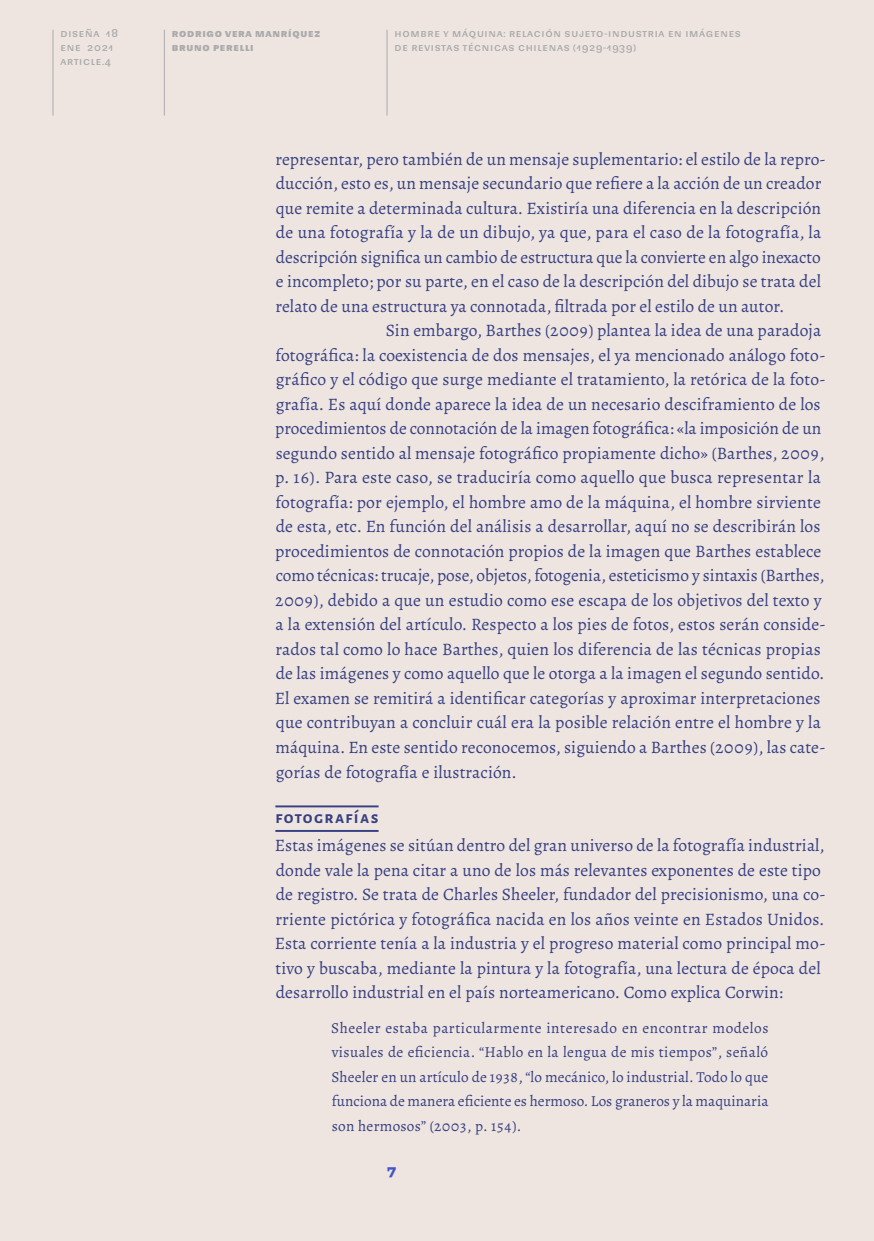
<style>
.page{position:relative;width:874px;height:1241px;background:#fff}
.page>*{position:absolute;margin:0;border:0;box-sizing:border-box;transform-origin:0 0}
.Texto_con_sangría{font:17.5px/24.5px "Alegreya";letter-spacing:.005em;color:#374080}
.Texto_sin_sangría{font:17.5px/24.5px "Alegreya";letter-spacing:.005em;color:#374080}
.Subtítulo_1{font:700 17.5px "Alegreya Sans";letter-spacing:.075em;color:#374080}
.cita{font:15.22px/24.5px "Alegreya";color:#374080;text-align:justify}
.t1{font:700 14px "Sudamerican Grotesk";color:#4354c7}
.t2{font:10.5px/14px "Sudamerican Grotesk";letter-spacing:.07em;color:#ababab}
.t3{font:700 10.5px/14px "Sudamerican Grotesk";letter-spacing:.07em;color:#ababab}
</style>
<div class="page">
<div style="left:0;top:0;width:873px;height:1240px;background:#eee5e1"></div>
<hr style="left:52px;top:30px;width:1px;height:85px;background:#ababab">
<hr style="left:164px;top:30px;width:1px;height:85px;background:#ababab">
<hr style="left:386px;top:30px;width:1px;height:85px;background:#ababab">
<hr style="left:275px;top:829px;width:103px;height:2px;background:#374080">
<hr style="left:275px;top:805px;width:103px;height:2px;background:#374080">
<p class="t2" style="left:60px;top:26px;width:59px">Diseña 18 ene 2021 article.4</p>
<p class="t3" style="left:172px;top:26px;width:150px">Rodrigo Vera Manríquez<br>Bruno Perelli</p>
<p class="t2" style="left:394px;top:26px;width:348px">Hombre y máquina: relación sujeto-industria en imágenes de revistas técnicas ch ilenas (1929-1939)</p>
<p class="Texto_con_sangría" style="left:275px;top:146px;width:551px">representar, pero también de un mensaje suplementario: el estilo de la repro&shy;ducción, esto es, un mensaje secundario que refiere a la acción de un creador que remite a determinada cultura. Existiría una diferencia en la descripción de una fotografía y la de un dibujo, ya que, para el caso de la fotografía, la descripción significa un cambio de estructura que la convierte en algo inexacto e incompleto; por su parte, en el caso de la descripción del dibujo se trata del relato de una estructura ya connotada, filtrada por el estilo de un autor.</p>
<p class="Texto_con_sangría" style="left:274px;top:318px;width:552px;text-indent:111px">Sin embargo, Barthes (2009) plantea la idea de una paradoja fotográfica: la coexistencia de dos mensajes, el ya mencionado análogo foto&shy;gráfico y el código que surge mediante el tratamiento, la retórica de la foto&shy;grafía. Es aquí donde aparece la idea de un necesario desciframiento de los procedimientos de connotación de la imagen fotográfica: «la imposición de un segundo sentido al mensaje fotográfico propiamente dicho» (Barthes, 2009, p. 16). Para este caso, se traduciría como aquello que busca representar la fotografía: por ejemplo, el hombre amo de la máquina, el hombre sirviente de esta, etc. En función del análisis a desarrollar, aquí no se describirán los procedimientos de connotación propios de la imagen que Barthes establece como técnicas: trucaje, pose, objetos, fotogenia, esteticismo y sintaxis (Barthes, 2009), debido a que un estudio como ese escapa de los objetivos del texto y a la extensión del artículo. Respecto a los pies de fotos, estos serán conside&shy;rados tal como lo hace Barthes, quien los diferencia de las técnicas propias de las imágenes y como aquello que le otorga a la imagen el segundo sentido.<br>El examen se remitirá a identificar categorías y aproximar interpretaciones que contribuyan a concluir cuál era la posible relación entre el hombre y la máquina. En este sentido reconocemos, siguiendo a Barthes (2009), las cate&shy;gorías de fotografía e ilustración.</p>
<p class="Subtítulo_1" style="left:275px;top:804px;width:105px">Fotografías</p>
<p class="Texto_sin_sangría" style="left:274px;top:832px;width:552px">Estas imágenes se sitúan dentro del gran universo de la fotografía industrial, donde vale la pena citar a uno de los más relevantes exponentes de este tipo de registro. Se trata de Charles Sheeler, fundador del precisionismo, una co&shy;rriente pictórica y fotográfica nacida en los años veinte en Estados Unidos.<br>Esta corriente tenía a la industria y el progreso material como principal mo&shy;tivo y buscaba, mediante la pintura y la fotografía, una lectura de época del desarrollo industrial en el país norteamericano. Como explica Corwin:</p>
<p class="cita" style="left:331px;top:1014px;width:438px">Sheeler estaba particularmente interesado en encontrar modelos visuales de eficiencia. “Hablo en la lengua de mis tiempos”, señaló Sheeler en un artículo de 1938, “lo mecánico, lo industrial. Todo lo que funciona de manera eficiente es hermoso. Los graneros y la maquinaria son hermosos” (2003, p. 154).</p>
<p class="t1" style="left:386px;top:1158px;width:12px">7</p>
</div>
